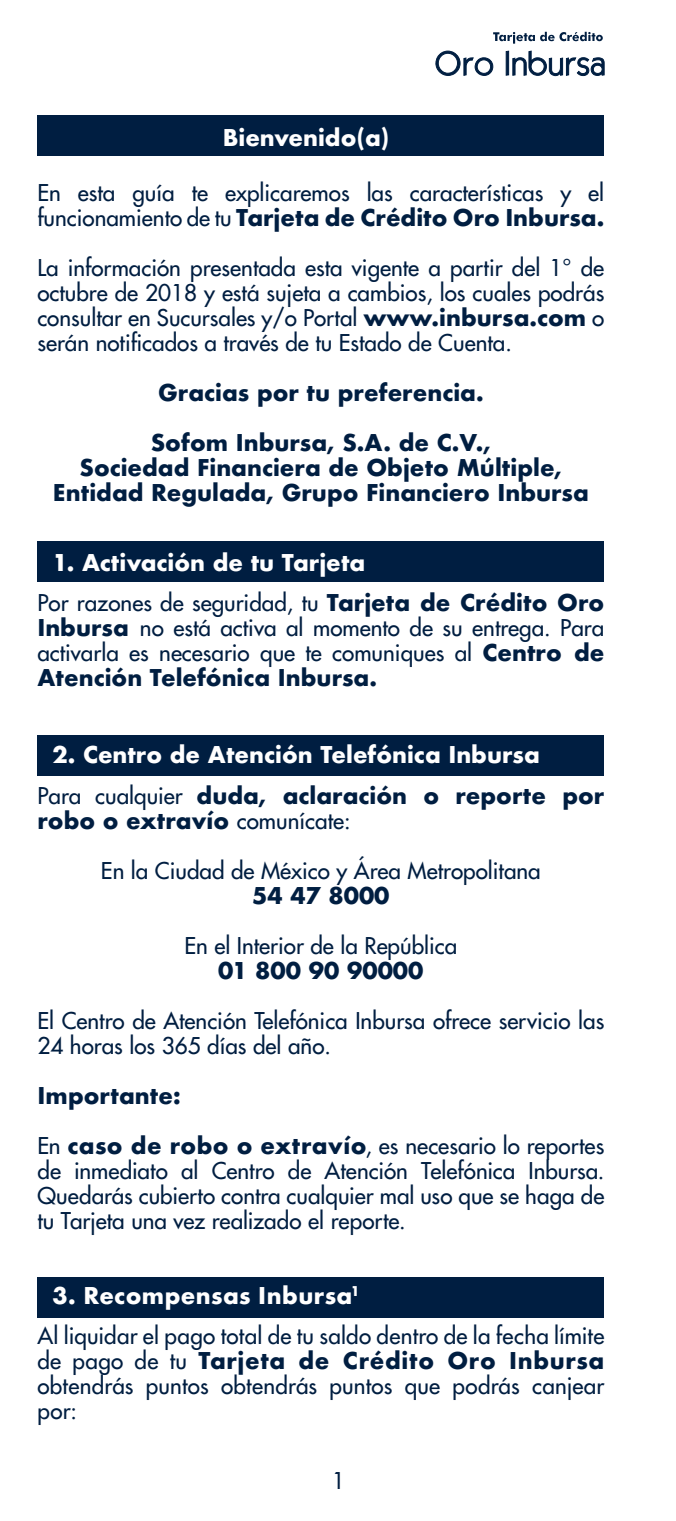
<style>
.page{position:relative;width:676px;height:1521px;background:#fff}
.page>*{position:absolute;margin:0;border:0;box-sizing:border-box;transform-origin:0 0}
.Pa4{font:22.5px/25px "Futura";color:#001e41;text-align:justify}
.Pa3{font:700 22.5px/25px "Futura";color:#001e41;text-align:center}
.Default{font:22.5px/25px "Futura";color:#001e41}
.Pa4-2{font:700 22.5px/25px "Futura";color:#001e41}
.Pa3-2{font:22.5px "Futura";color:#001e41}
.Default-2{font:700 22.5px "Futura";color:#fff}
.Pa4-3{font:700 22.5px "Futura";color:#fff}
.Default-3{font:700 22.5px "Futura";letter-spacing:.02em;color:#fff}
.Default-4{font:700 22.5px "Futura";color:#001e41}
.s1{font-weight:700}
.s2{font-weight:400}
</style>
<div class="page">
<svg style="left:435px;top:51px;width:170px;height:25px"></svg>
<svg style="left:493px;top:32px;width:110px;height:12px"></svg>
<div style="left:37px;top:1276px;width:567px;height:41px;background:#001e41"></div>
<div style="left:37px;top:115px;width:567px;height:41px;background:#001e41"></div>
<div style="left:37px;top:541px;width:567px;height:40px;background:#001e41"></div>
<div style="left:37px;top:735px;width:567px;height:40px;background:#001e41"></div>
<p class="Default-2" style="left:223px;top:121px;width:168px">Bienvenido(a)</p>
<p class="Pa4" style="left:37px;top:180px;width:568px">En esta guía te explicaremos las características y el funcionamiento de tu <span class="s1">Tarjeta de Crédito Oro Inbursa.</span></p>
<p class="Pa4" style="left:37px;top:255px;width:568px">La información presentada esta vigente a partir del 1° de octubre de 2018 y está sujeta a cambios, los cuales podrás consultar en Sucursales y/o Portal <span class="s1">www.inbursa.com</span> o serán notificados a través de tu Estado de Cuenta.</p>
<p class="Pa3" style="left:158px;top:380px;width:327px">Gracias por tu preferencia.</p>
<p class="Pa3" style="left:151px;top:430px;width:342px">Sofom Inbursa, S.A. de C.V.,</p>
<p class="Pa3" style="left:53px;top:455px;width:537px">Sociedad Financiera de Objeto Múltiple,<br>Entidad Regulada, Grupo Financiero Inbursa</p>
<p class="Pa4-3" style="left:52px;top:546px;width:314px">1. Activación de tu Tarjeta</p>
<p class="Pa4" style="left:37px;top:590px;width:568px">Por razones de seguridad, tu <span class="s1">Tarjeta de Crédito Oro Inbursa</span> no está activa al momento de su entrega. Para activarla es necesario que te comuniques al <span class="s1">Centro de Atención Telefónica Inbursa.</span></p>
<p class="Default-2" style="left:52px;top:738px;width:489px">2. Centro de Atención Telefónica Inbursa</p>
<p class="Pa4-2" style="left:37px;top:782px;width:568px"><span class="s2">Para cualquier</span> duda, aclaración o reporte por robo o extravío <span class="s2">comunícate:</span></p>
<p class="Pa3-2" style="left:101px;top:855px;width:441px">En la Ciudad de México y Área Metropolitana</p>
<p class="Pa3" style="left:252px;top:882px;width:139px">54 47 8000</p>
<p class="Pa3-2" style="left:184px;top:930px;width:274px">En el Interior de la República</p>
<p class="Pa3" style="left:218px;top:957px;width:207px">01 800 90 90000</p>
<p class="Default" style="left:37px;top:1007px;width:568px">El Centro de Atención Telefónica Inbursa ofrece servicio las<br>24 horas los 365 días del año.</p>
<p class="Default-4" style="left:37px;top:1078px;width:145px">Importante:</p>
<p class="Pa4" style="left:37px;top:1132px;width:568px">En <span class="s1">caso de robo o extravío</span>, es necesario lo reportes de inmediato al Centro de Atención Telefónica Inbursa.<br>Quedarás cubierto contra cualquier mal uso que se haga de tu Tarjeta una vez realizado el reporte.</p>
<p class="Default-3" style="left:52px;top:1278px;width:309px">3. Recompensas Inbursa<sup>1</sup></p>
<p class="Pa4" style="left:37px;top:1322px;width:568px">Al liquidar el pago total de tu saldo dentro de la fecha límite de pago de tu <span class="s1">Tarjeta de Crédito Oro Inbursa </span>obtendrás puntos obtendrás puntos que podrás canjear por:</p>
<p class="Pa4" style="left:332px;top:1467px;width:15px">1</p>
</div>
